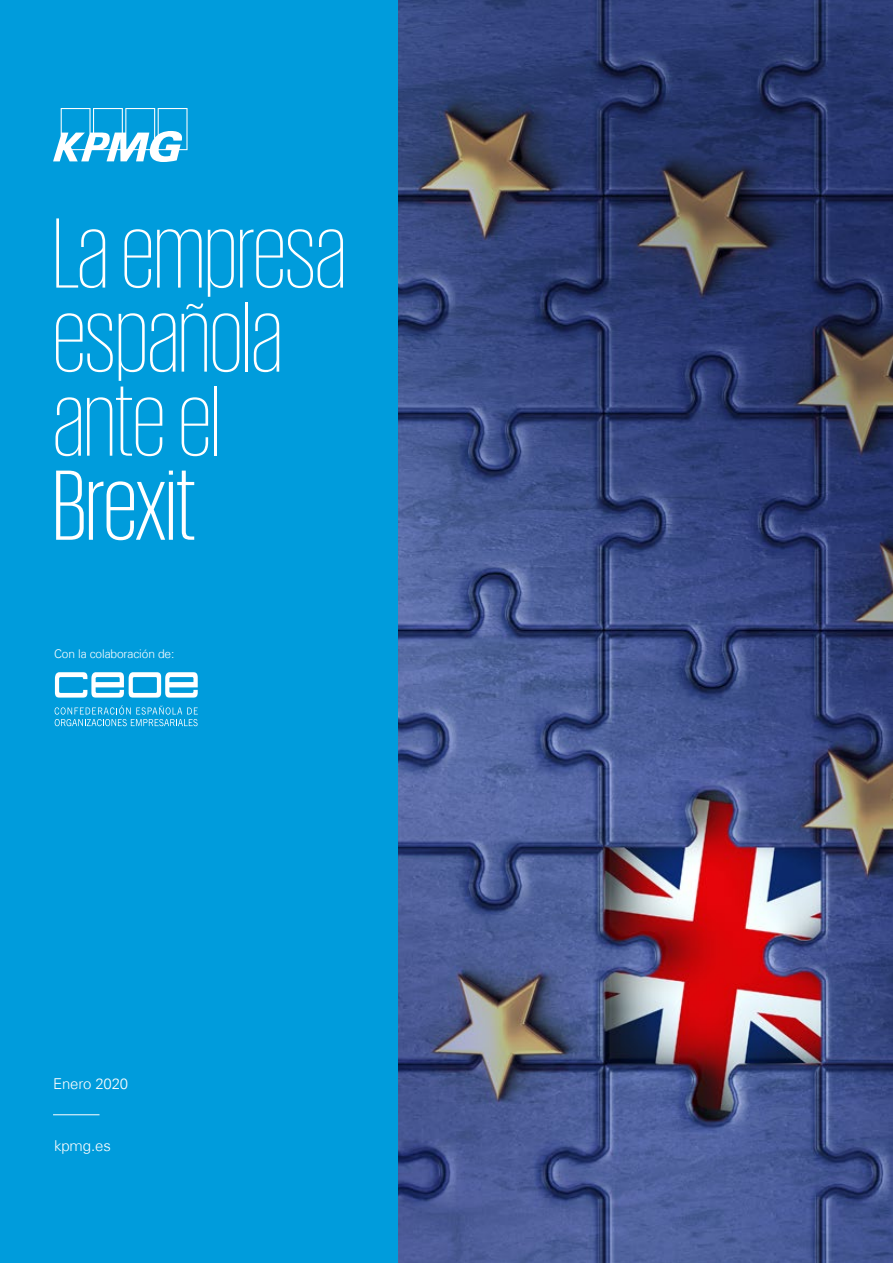
<style>
.page{position:relative;width:893px;height:1263px;background:#fff}
.page>*{position:absolute;margin:0;border:0;box-sizing:border-box;transform-origin:0 0}
.t1{font:200 102px/84px "KPMG";color:#fff}
.t2{font:300 102px "KPMG";color:#fff}
.t3{font:300 15px "Universfor KPMG";letter-spacing:-.01em;color:#fff}
.t4{font:300 12px "Universfor KPMG";letter-spacing:-.01em;color:#fff}
</style>
<div class="page">
<img style="left:398px;top:0;width:495px;height:1263px">
<div style="left:0;top:0;width:398px;height:1263px;background:#009cdc"></div>
<svg style="left:53px;top:108px;width:135px;height:54px"></svg>
<hr style="left:53px;top:1114px;width:47px;height:1px;background:#fff">
<svg style="left:55px;top:705px;width:143px;height:21px"></svg>
<svg style="left:55px;top:672px;width:143px;height:25px"></svg>
<p class="t1" style="left:53px;top:209px;width:294px">La empresa española ante el</p>
<p class="t2" style="left:53px;top:456px;width:145px">Brexit</p>
<p class="t4" style="left:54px;top:646px;width:122px">Con la colaboración de:</p>
<p class="t3" style="left:53px;top:1074px;width:77px">Enero 2020</p>
<p class="t3" style="left:54px;top:1136px;width:58px">kpmg.es</p>
</div>
